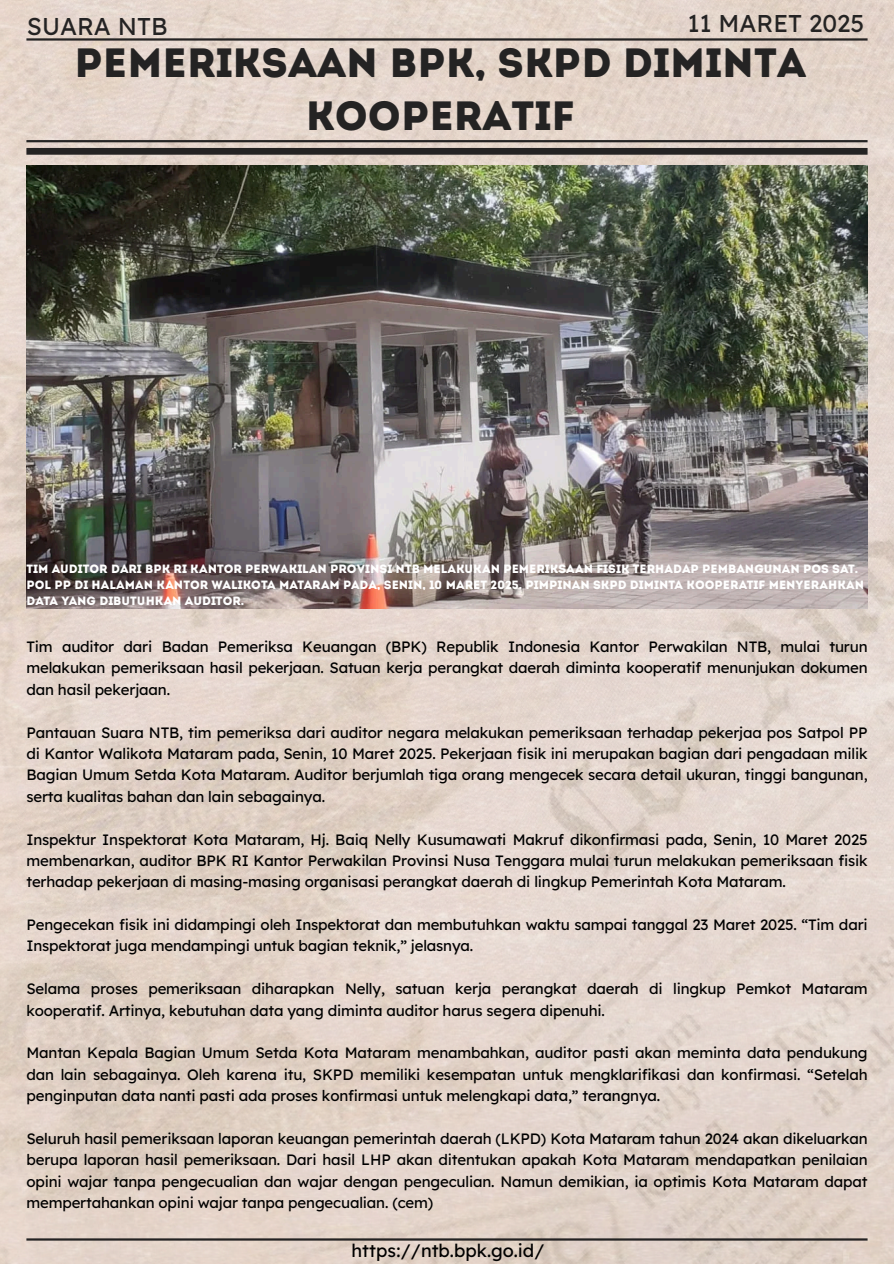
<style>
.page{position:relative;width:894px;height:1264px;background:#fff}
.page>*{position:absolute;margin:0;border:0;box-sizing:border-box;transform-origin:0 0}
.t1{font:40.8px/52.9px "Intro";color:#242323;text-align:center}
.t2{font:24.3px "Lexend Deca";color:#242323}
.t3{font:18px "Lexend Deca";color:#000}
.t4{font:15px/21.5px "Lexend Deca";letter-spacing:-.01em;color:#000;text-align:justify}
.t5{font:12px/16px "Intro";color:#fff}
</style>
<div class="page">
<img style="left:0;top:0;width:893px;height:1263px">
<hr style="left:26px;top:38px;width:841px;height:3px;background:#242323">
<div style="left:26px;top:148px;width:841px;height:7px;background:#242323"></div>
<hr style="left:26px;top:140px;width:841px;height:2px;background:#242323">
<hr style="left:26px;top:1238px;width:841px;height:2px;background:#242323">
<img style="left:26px;top:166px;width:841px;height:443px">
<p class="t2" style="left:27px;top:11px;width:142px">SUARA NTB</p>
<h1 class="t2" style="left:687px;top:7px;width:178px">11 MARET 2025</h1>
<h2 class="t1" style="left:75px;top:40px;width:732px">PEMERIKSAAN BPK, SKPD DIMINTA<br>KOOPERATIF</h2>
<p class="t5" style="left:26px;top:562px;width:839px">TIM AUDITOR DARI BPK RI KANTOR PERWAKILAN PROVINSI NTB MELAKUKAN PEMERIKSAAN FISIK TERHADAP PEMBANGUNAN POS SAT.<br>POL PP DI HALAMAN KANTOR WALIKOTA MATARAM PADA, SENIN, 10 MARET 2025. PIMPINAN SKPD DIMINTA KOOPERATIF MENYERAHKAN<br>DATA YANG DIBUTUHKAN AUDITOR.</p>
<p class="t4" style="left:26px;top:635px;width:842px">Tim auditor dari Badan Pemeriksa Keuangan (BPK) Republik Indonesia Kantor Perwakilan NTB, mulai turun melakukan pemeriksaan hasil pekerjaan. Satuan kerja perangkat daerah diminta kooperatif menunjukan dokumen dan hasil pekerjaan.</p>
<p class="t4" style="left:26px;top:721px;width:842px">Pantauan Suara NTB, tim pemeriksa dari auditor negara melakukan pemeriksaan terhadap pekerjaa pos Satpol PP di Kantor Walikota Mataram pada, Senin, 10 Maret 2025. Pekerjaan fisik ini merupakan bagian dari pengadaan milik Bagian Umum Setda Kota Mataram. Auditor berjumlah tiga orang mengecek secara detail ukuran, tinggi bangunan, serta kualitas bahan dan lain sebagainya.</p>
<h4 class="t4" style="left:26px;top:828px;width:842px">Inspektur Inspektorat Kota Mataram, Hj. Baiq Nelly Kusumawati Makruf dikonfirmasi pada, Senin, 10 Maret 2025 membenarkan, auditor BPK RI Kantor Perwakilan Provinsi Nusa Tenggara mulai turun melakukan pemeriksaan fisik terhadap pekerjaan di masing-masing organisasi perangkat daerah di lingkup Pemerintah Kota Mataram.</h4>
<h4 class="t4" style="left:26px;top:913px;width:842px">Pengecekan fisik ini didampingi oleh Inspektorat dan membutuhkan waktu sampai tanggal 23 Maret 2025. “Tim dari<br>Inspektorat juga mendampingi untuk bagian teknik,” jelasnya.</h4>
<h4 class="t4" style="left:26px;top:977px;width:842px">Selama proses pemeriksaan diharapkan Nelly, satuan kerja perangkat daerah di lingkup Pemkot Mataram kooperatif. Artinya, kebutuhan data yang diminta auditor harus segera dipenuhi.</h4>
<h4 class="t4" style="left:26px;top:1042px;width:842px">Mantan Kepala Bagian Umum Setda Kota Mataram menambahkan, auditor pasti akan meminta data pendukung dan lain sebagainya. Oleh karena itu, SKPD memiliki kesempatan untuk mengklarifikasi dan konfirmasi. “Setelah penginputan data nanti pasti ada proses konfirmasi untuk melengkapi data,” terangnya.</h4>
<h4 class="t4" style="left:26px;top:1127px;width:842px">Seluruh hasil pemeriksaan laporan keuangan pemerintah daerah (LKPD) Kota Mataram tahun 2024 akan dikeluarkan berupa laporan hasil pemeriksaan. Dari hasil LHP akan ditentukan apakah Kota Mataram mendapatkan penilaian opini wajar tanpa pengecualian dan wajar dengan pengeculian. Namun demikian, ia optimis Kota Mataram dapat mempertahankan opini wajar tanpa pengecualian. (cem)</h4>
<p class="t3" style="left:351px;top:1238px;width:194px">https://ntb.bpk.go.id/</p>
</div>
